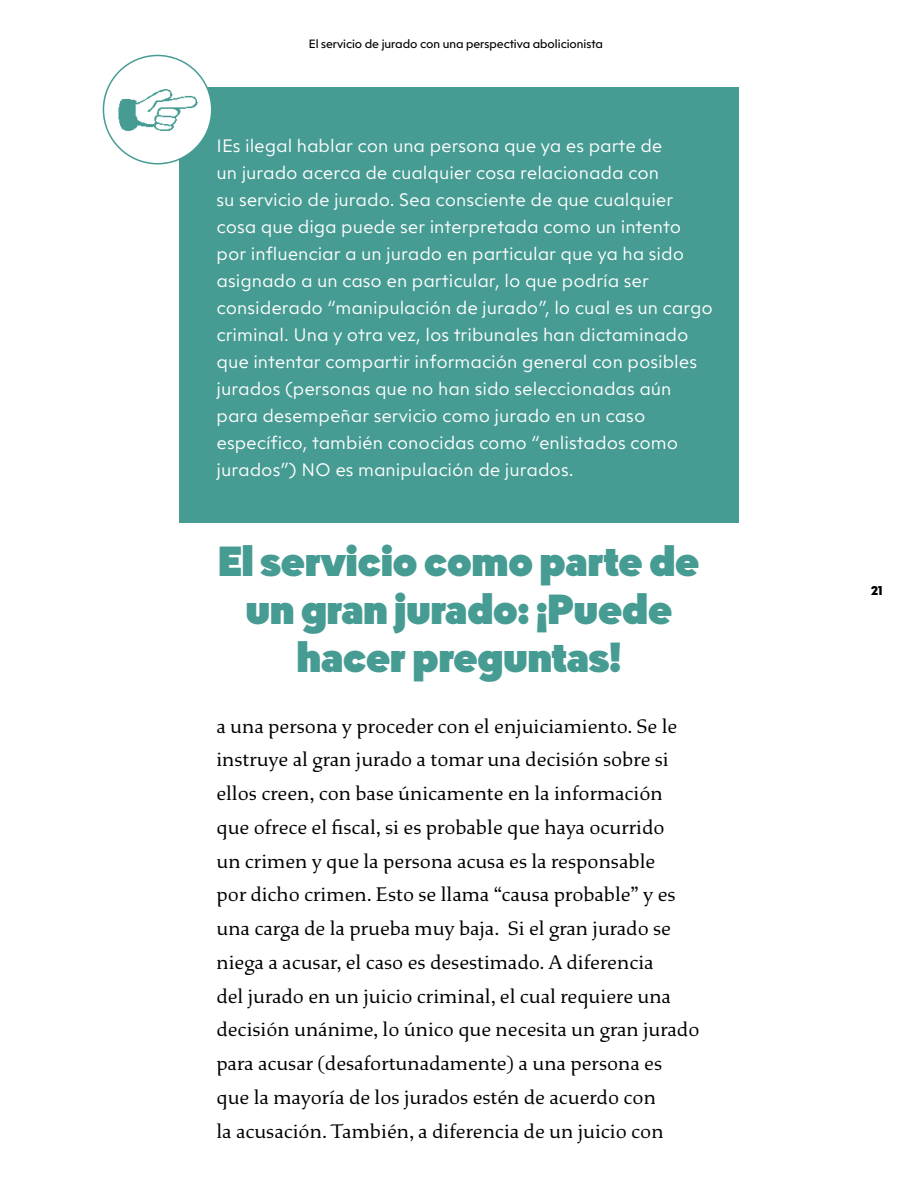
<style>
.page{position:relative;width:918px;height:1188px;background:#fff}
.page>*{position:absolute;margin:0;border:0;box-sizing:border-box;transform-origin:0 0}
.t1{font:900 42px/48px "Escalatorv 0.18 Display";color:#469c93;text-align:center}
.t2{font:21px/33.8px "Study";color:#000}
.t3{font:18px/27px "Elevatorv 0.18 Text";color:#fff}
.t4{font:900 12.75px "Elevatorv 0.18 Display";color:#000}
.t5{font:500 12px "Elevatorv 0.18";color:#000}
</style>
<div class="page">
<div style="left:179px;top:87px;width:560px;height:436px;background:#469c93"></div>
<div style="left:103px;top:55px;width:109px;height:109px;background:#fff;border-radius:50%"></div>
<div style="left:103px;top:55px;width:109px;height:109px;border:2px solid #469c93;border-radius:50%"></div>
<img style="left:118px;top:89px;width:80px;height:42px">
<p class="t5" style="left:309px;top:36px;width:296px">El servicio de jurado con una perspectiva abolicionista</p>
<p class="t3" style="left:217px;top:132px;width:498px">IEs ilegal hablar con una persona que ya es parte de<br>un jurado acerca de cualquier cosa relacionada con<br>su servicio de jurado. Sea consciente de que cualquier cosa que diga puede ser interpretada como un intento por influenciar a un jurado en particular que ya ha sido asignado a un caso en particular, lo que podría ser considerado “manipulación de jurado”, lo cual es un cargo criminal. Una y otra vez, los tribunales han dictaminado que intentar compartir información general con posibles jurados (personas que no han sido seleccionadas aún para desempeñar servicio como jurado en un caso específico, también conocidas como “enlistados como jurados”) NO es manipulación de jurados.</p>
<h1 class="t1" style="left:219px;top:537px;width:482px">El servicio como parte de un gran jurado: ¡Puede hacer preguntas!</h1>
<p class="t2" style="left:216px;top:709px;width:485px">a una persona y proceder con el enjuiciamiento. Se le instruye al gran jurado a tomar una decisión sobre si ellos creen, con base únicamente en la información que ofrece el fiscal, si es probable que haya ocurrido<br>un crimen y que la persona acusa es la responsable<br>por dicho crimen. Esto se llama “causa probable” y es una carga de la prueba muy baja. Si el gran jurado se niega a acusar, el caso es desestimado. A diferencia<br>del jurado en un juicio criminal, el cual requiere una decisión unánime, lo único que necesita un gran jurado para acusar (desafortunadamente) a una persona es que la mayoría de los jurados estén de acuerdo con<br>la acusación. También, a diferencia de un juicio con</p>
<p class="t4" style="left:871px;top:583px;width:13px">21</p>
</div>
